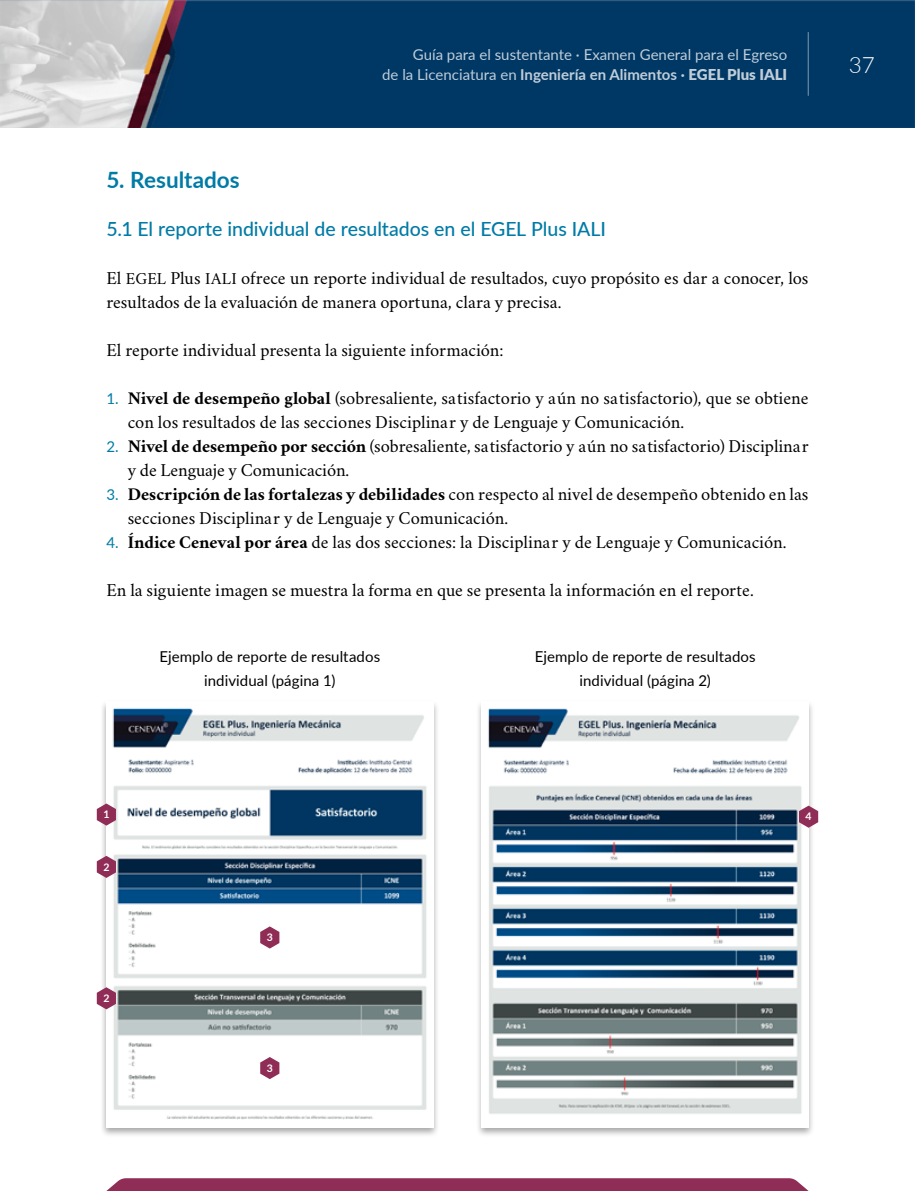
<style>
.page{position:relative;width:915px;height:1191px;background:#fff}
.page>*{position:absolute;margin:0;border:0;box-sizing:border-box;transform-origin:0 0}
.t1{font:700 22.5px "Lato";color:#007ba6}
.t2{font:300 22.5px "Lato";color:#fff}
.t3{font:500 19.5px "Lato";color:#007ba6}
.t4{font:18px/24px "Crimson";color:#000}
.t5{font:15px/19.5px "Lato";color:#fff;text-align:right}
.t6{font:15px/24px "Lato";letter-spacing:.005em;color:#000;text-align:center}
.t7{font:700 10.5px "Lato";color:#fff}
.s1{font-weight:700}
.s2{font-weight:900}
.s3{font-size:16.5px}
.s4{font-family:"Lato";font-size:15px;color:#007ba6}
</style>
<div class="page">
<img style="left:0;top:0;width:914px;height:128px">
<svg style="left:106px;top:1178px;width:702px;height:13px;background:#94355c"></svg>
<hr style="left:807px;top:32px;width:1px;height:63px;background:#fff">
<div style="left:101px;top:700px;width:338px;height:437px;background:#000;opacity:.35"></div>
<img style="left:106px;top:702px;width:327px;height:425px">
<div style="left:476px;top:700px;width:338px;height:437px;background:#000;opacity:.35"></div>
<img style="left:481px;top:702px;width:327px;height:425px">
<svg style="left:97px;top:803px;width:19px;height:22px"></svg>
<svg style="left:798px;top:805px;width:19px;height:22px"></svg>
<svg style="left:97px;top:855px;width:19px;height:23px"></svg>
<svg style="left:97px;top:987px;width:19px;height:22px"></svg>
<svg style="left:260px;top:926px;width:19px;height:22px"></svg>
<svg style="left:260px;top:1057px;width:19px;height:22px"></svg>
<p class="t5" style="left:382px;top:44px;width:406px">Guía para el sustentante · Examen General para el Egreso<br>de la Licenciatura en <span class="s1">Ingeniería en Alimentos ·</span> <span class="s2">EGEL Plus IALI</span></p>
<p class="t2" style="left:848px;top:49px;width:28px">37</p>
<p class="t1" style="left:106px;top:163px;width:135px">5. Resultados</p>
<p class="t3" style="left:106px;top:215px;width:501px">5.1 El reporte individual de resultados en el EGEL Plus IALI</p>
<p class="t4" style="left:106px;top:265px;width:703px">El <span class="s3">EGEL</span> Plus <span class="s3">IALI</span> ofrece un reporte individual de resultados, cuyo propósito es dar a conocer, los resultados de la evaluación de manera oportuna, clara y precisa.</p>
<p class="t4" style="left:106px;top:337px;width:398px">El reporte individual presenta la siguiente información:</p>
<p class="t4" style="left:128px;top:385px;width:682px;text-indent:-21px"><span class="s4">1.</span> <span class="s1">Nivel de desempeño global</span> (sobresaliente, satisfactorio y aún no satisfactorio), que se obtiene con los resultados de las secciones Disciplinar y de Lenguaje y Comunicación.</p>
<p class="t4" style="left:128px;top:433px;width:682px;text-indent:-21px"><span class="s4">2.</span> <span class="s1">Nivel de desempeño por sección</span> (sobresaliente, satisfactorio y aún no satisfactorio) Disciplinar y de Lenguaje y Comunicación.</p>
<p class="t4" style="left:128px;top:481px;width:682px;text-indent:-21px"><span class="s4">3.</span> <span class="s1">Descripción de las fortalezas y debilidades</span> con respecto al nivel de desempeño obtenido en las secciones Disciplinar y de Lenguaje y Comunicación.</p>
<p class="t4" style="left:106px;top:529px;width:681px"><span class="s4">4.</span> <span class="s1">Índice Ceneval por área</span> de las dos secciones: la Disciplinar y de Lenguaje y Comunicación.</p>
<p class="t4" style="left:106px;top:577px;width:648px">En la siguiente imagen se muestra la forma en que se presenta la información en el reporte.</p>
<p class="t6" style="left:159px;top:644px;width:222px">Ejemplo de reporte de resultados individual (página 1)</p>
<p class="t6" style="left:534px;top:644px;width:222px">Ejemplo de reporte de resultados individual (página 2)</p>
<p class="t7" style="left:103px;top:806px;width:8px">1</p>
<p class="t7" style="left:805px;top:809px;width:8px">4</p>
<p class="t7" style="left:103px;top:859px;width:8px">2</p>
<p class="t7" style="left:103px;top:990px;width:8px">2</p>
<p class="t7" style="left:267px;top:929px;width:8px">3</p>
<p class="t7" style="left:267px;top:1060px;width:8px">3</p>
</div>
